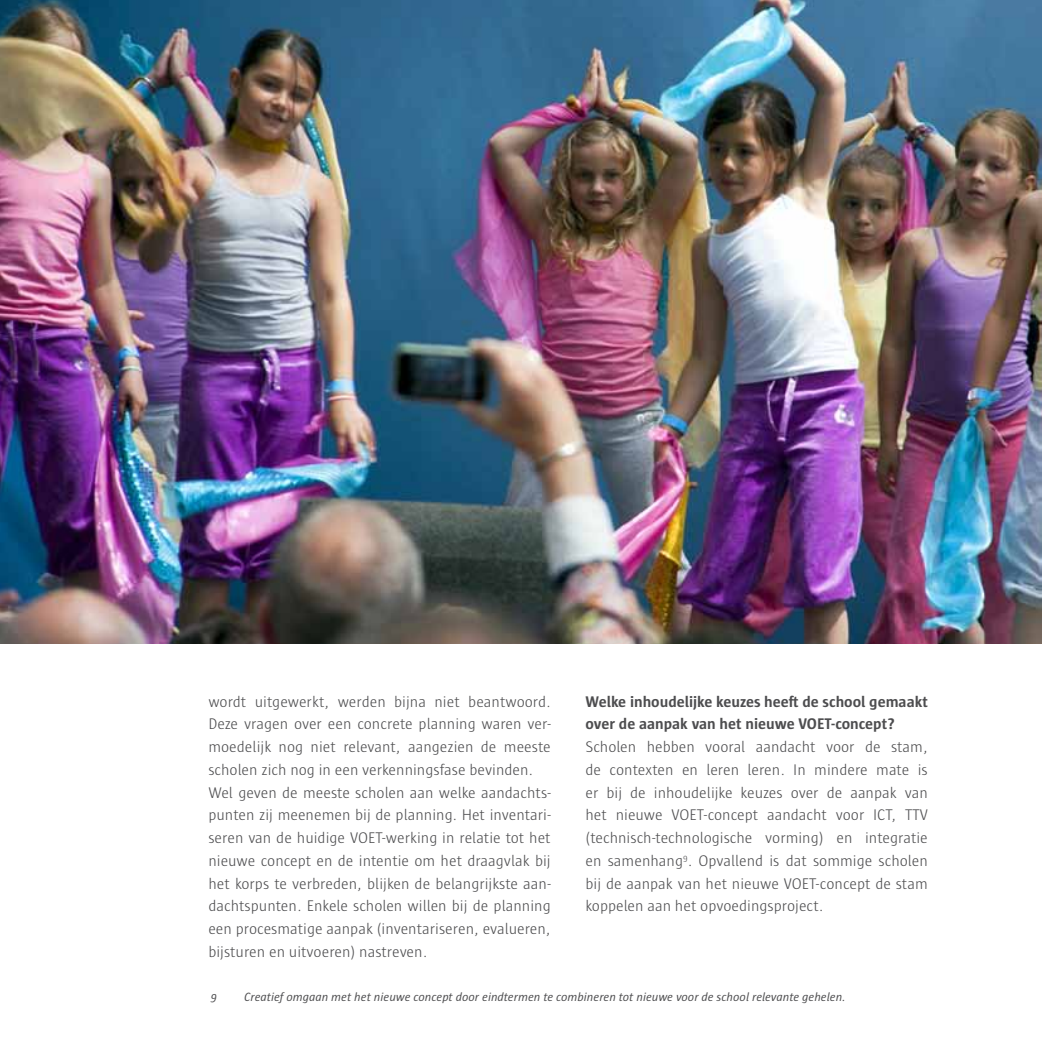
<style>
.page{position:relative;width:1042px;height:1042px;background:#fff}
.page>*{position:absolute;margin:0;border:0;box-sizing:border-box;transform-origin:0 0}
.t1{font:300 15.75px/22.8px "Sun OT";color:#4d4d4f}
.t2{font:700 15.75px/22.8px "Sun OT";color:#4d4d4f}
.t3{font:italic 12.25px "Sun OT";color:#4d4d4f}
</style>
<div class="page">
<img style="left:0;top:0;width:1042px;height:644px">
<p class="t1" style="left:208px;top:690px;width:344px">wordt uitgewerkt, werden bijna niet beantwoord.<br>Deze vragen over een concrete planning waren ver&shy;moedelijk nog niet relevant, aangezien de meeste scholen zich nog in een verkenningsfase bevinden.<br>Wel geven de meeste scholen aan welke aandachts&shy;punten zij meenemen bij de planning. Het inventari&shy;seren van de huidige VOET</p>
<p class="t1" style="left:208px;top:826px;width:344px;text-align:justify;text-indent:173px">-werking in relatie tot het nieuwe concept en de intentie om het draagvlak bij het korps te verbreden, blijken de belangrijkste aan&shy;dachtspunten. Enkele scholen willen bij de planning een procesmatige aanpak (inventariseren, evalueren, bijsturen en uitvoeren) nastreven.</p>
<p class="t2" style="left:585px;top:690px;width:344px">Welke inhoudelijke keuzes heeft de school gemaakt over de aanpak van het nieuwe VOET-concept?</p>
<p class="t1" style="left:585px;top:735px;width:344px;text-align:justify">Scholen hebben vooral aandacht voor de stam, de contexten en leren leren. I n mindere mate is er bij de inhoudelijke keuzes over de aanpak van het nieuwe VOET</p>
<p class="t1" style="left:585px;top:803px;width:344px;text-indent:118px">-concept aandacht voor ICT, TTV (technisch-technologische vorming) en integratie en samenhang<sup>9</sup>. Opvallend is dat sommige scholen bij de aanpak van het nieuwe VOET</p>
<p class="t1" style="left:585px;top:872px;width:344px;text-indent:230px">-concept de stam koppelen aan het opvoedingsproject.</p>
<p class="t3" style="left:211px;top:990px;width:8px">9</p>
<p class="t3" style="left:244px;top:990px;width:603px">Creatief omgaan met het nieuwe concept door eindtermen te combineren tot nieuwe voor de school relevante gehelen.</p>
</div>
